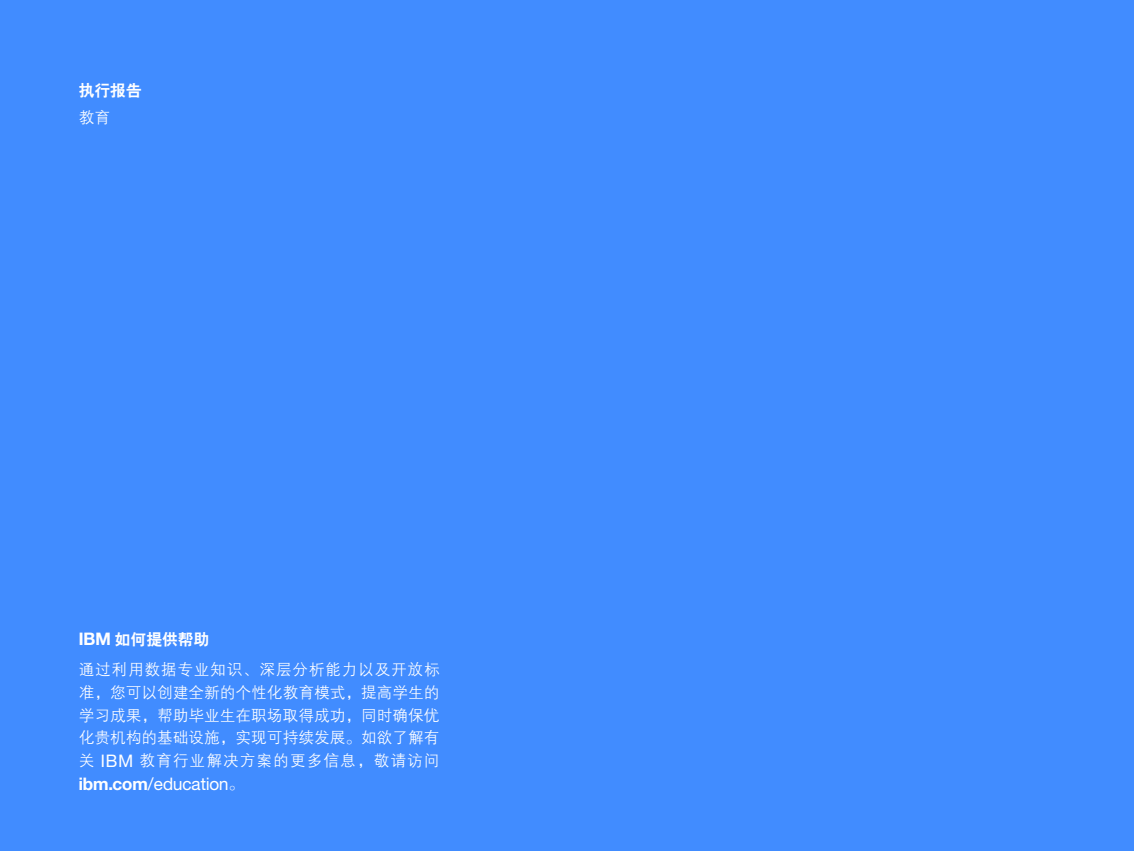
<style>
.page{position:relative;width:1134px;height:851px;background:#fff}
.page>*{position:absolute;margin:0;border:0;box-sizing:border-box;transform-origin:0 0}
.t1{font:17.32px "Helv Neue Romanfor IBM";color:#fff}
.t2{font:15.75px/22.8px "H Yg 2 gj";letter-spacing:-.005em;color:#fff;text-align:justify}
.t3{font:15.75px "H Yb 2 gj";color:#fff}
.s1{font-family:"Helv Neue Boldfor IBM";font-size:17.32px}
.s2{font-family:"FZZDXJW GB1 0"}
.s3{font-family:"Helv Neue Romanfor IBM";font-size:17.32px}
.s4{font-family:"Helv Neue Boldfor IBM"}
.s5{font-family:"FZZDXJW GB1 0";font-size:15.75px}
</style>
<div class="page">
<div style="left:0;top:0;width:1134px;height:850px;background:#418cff"></div>
<p class="t3" style="left:79px;top:83px;width:64px">执行报告</p>
<p class="t2" style="left:79px;top:106px;width:33px">教育</p>
<p class="t3" style="left:79px;top:631px;width:132px"><span class="s1">IBM</span> 如何提供帮助</p>
<p class="t2" style="left:79px;top:658px;width:363px">通过利用数据专业知识<span class="s2">、</span>深层分析能力以及开放标准<span class="s2">，</span>您可以创建全新的个性化教育模式<span class="s2">，</span>提高学生的学习成果<span class="s2">，</span>帮助毕业生在职场取得成功<span class="s2">，</span>同时确保优化贵机构的基础设施<span class="s2">，</span>实现可持续发展<span class="s2">。</span>如欲了解有关 <span class="s3">IBM</span> 教育行业解决方案的更多信息<span class="s2">，</span>敬请访问</p>
<p class="t1" style="left:79px;top:773px;width:167px"><span class="s4">ibm.com</span>/education<span class="s5">。</span></p>
</div>
